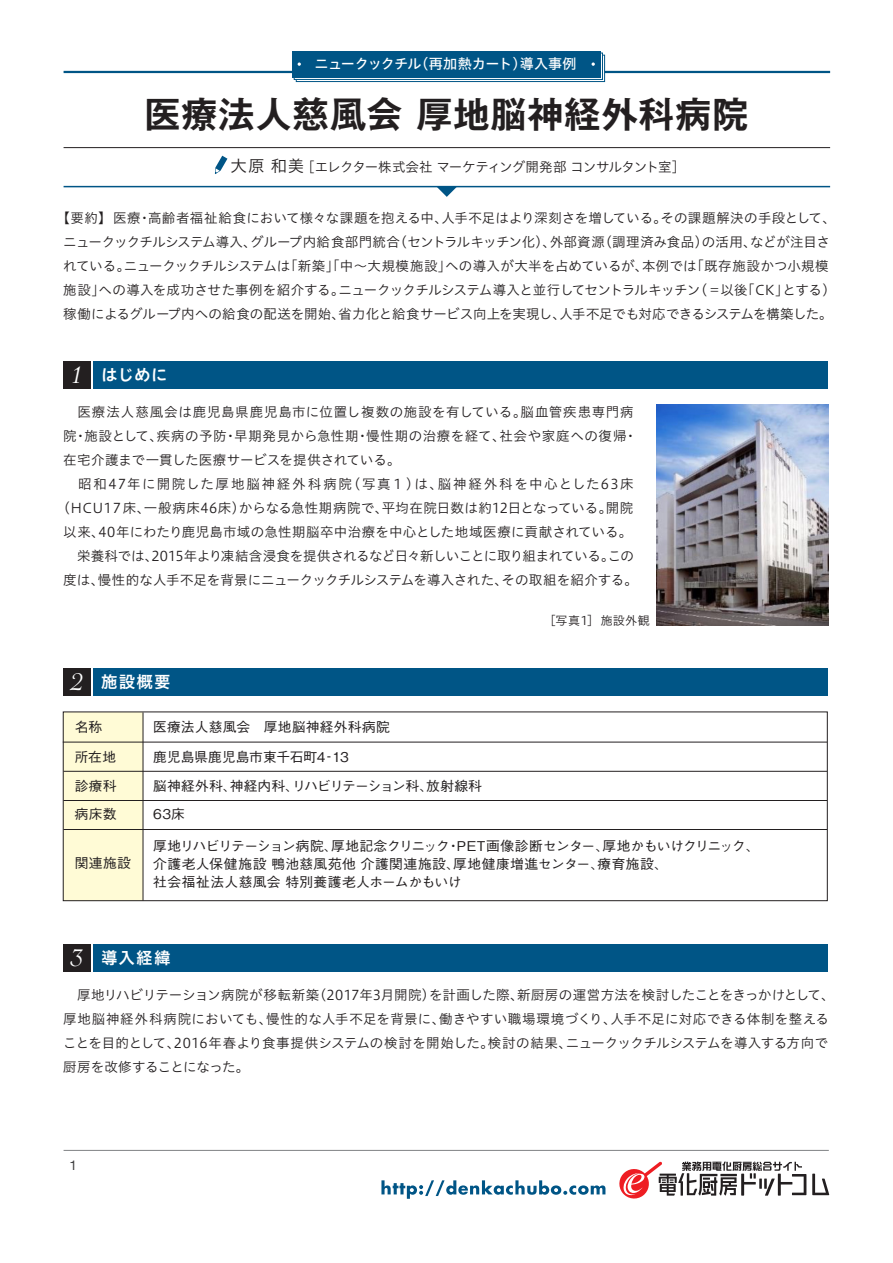
<style>
.page{position:relative;width:893px;height:1263px;background:#fff}
.page>*{position:absolute;margin:0;border:0;box-sizing:border-box;transform-origin:0 0}
.t1{font:42px "Savoye Let Plain";color:#fff}
.t2{font:700 36px "Gothic MB101 Pr 6 N De";letter-spacing:.03em;color:#231f20}
.t3{font:16.5px "Hiragino UD Sans Std W6";letter-spacing:.07em;color:#fff}
.t4{font:14.1px "Hiragino UD Sans Std W5";letter-spacing:-.025em;color:#fff}
.t5{font:13.5px/24px "Hiragino UD Sans Std W3";letter-spacing:.005em;color:#231f20;text-align:center}
.t6{font:500 13.5px/18px "Gothic BBB Pro";letter-spacing:.01em;color:#231f20}
.t7{font:13.5px/24px "Hiragino UD Sans Std W3";letter-spacing:.035em;color:#231f20}
.t8{font:13.5px "Hiragino UD Sans Std W3";letter-spacing:-.035em;color:#231f20}
.t9{font:500 13.5px/29px "Gothic BBB Pro";letter-spacing:-.01em;color:#231f20}
.t10{font:13.5px "Hiragino UD Sans Std W3";letter-spacing:.125em;color:#231f20}
.t11{font:13.5px "Hiragino UD Sans Std W3";letter-spacing:-.05em;color:#231f20}
.t12{font:13.5px "Helvetica Neue";color:#3e3e3f}
.t13{font:12px "Hiragino UD Sans Std W3";letter-spacing:.035em;color:#231f20}
.s1{font-size:16.5px}
</style>
<div class="page">
<hr style="left:64px;top:71px;width:766px;height:2px;background:#005586">
<hr style="left:64px;top:1150px;width:765px;height:1px;background:#808285">
<hr style="left:64px;top:147px;width:766px;height:1px;background:#231f20">
<svg style="left:812px;top:1173px;width:17px;height:22px"></svg>
<svg style="left:619px;top:1161px;width:187px;height:38px"></svg>
<svg style="left:381px;top:1180px;width:224px;height:19px"></svg>
<hr style="left:64px;top:186px;width:766px;height:1px;background:#005586">
<svg style="left:437px;top:187px;width:20px;height:10px"></svg>
<svg style="left:215px;top:156px;width:12px;height:18px"></svg>
<div style="left:93px;top:361px;width:734px;height:28px;background:#005586"></div>
<div style="left:63px;top:361px;width:28px;height:28px;background:#231f20"></div>
<div style="left:93px;top:944px;width:734px;height:28px;background:#005586"></div>
<div style="left:63px;top:944px;width:28px;height:28px;background:#231f20"></div>
<div style="left:93px;top:668px;width:734px;height:28px;background:#005586"></div>
<div style="left:63px;top:668px;width:28px;height:28px;background:#231f20"></div>
<div style="left:292px;top:51px;width:308px;height:26px;background:#005586"></div>
<svg style="left:295px;top:54px;width:310px;height:28px"></svg>
<img style="left:657px;top:405px;width:171px;height:221px">
<div style="left:63px;top:712px;width:80px;height:189px;background:#fffbd6"></div>
<hr style="left:63px;top:742px;width:764px;height:1px;background:#231f20">
<hr style="left:143px;top:712px;width:1px;height:189px;background:#231f20">
<div style="left:63px;top:711px;width:765px;height:190px;border:1px solid #231f20"></div>
<hr style="left:63px;top:771px;width:764px;height:1px;background:#231f20">
<hr style="left:63px;top:800px;width:764px;height:1px;background:#231f20">
<hr style="left:63px;top:829px;width:764px;height:1px;background:#231f20">
<p class="t4" style="left:314px;top:53px;width:264px">ニュークックチル（再加熱カート）導入事例</p>
<h2 class="t2" style="left:145px;top:85px;width:605px">医療法人慈風会 厚地脳神経外科病院</h2>
<p class="t11" style="left:230px;top:157px;width:456px"><span class="s1">大原 和美</span>［エレクター株式会社 マーケティング開発部 コンサルタント室］</p>
<p class="t5" style="left:57px;top:205px;width:781px">【要約】 医療・高齢者福祉給食において様々な課題を抱える中、人手不足はより深刻さを増している。その課題解決の手段として、ニュークックチルシステム導入、グループ内給食部門統合（セントラルキッチン化）、外部資源（調理済み食品）の活用、などが注目されている。ニュークックチルシステムは「新築」「中～大規模施設」への導入が大半を占めているが、本例では「既存施設かつ小規模施設」への導入を成功させた事例を紹介する。ニュークックチルシステム導入と並行してセントラルキッチン（＝以後「CK」とする）稼働によるグループ内への給食の配送を開始、省力化と給食サービス向上を実現し、人手不足でも対応できるシステムを構築した。</p>
<h1 class="t1" style="left:74px;top:342px;width:10px">1</h1>
<p class="t3" style="left:101px;top:362px;width:68px">はじめに</p>
<p class="t7" style="left:63px;top:399px;width:575px">　医療法人慈風会は鹿児島県鹿児島市に位置し複数の施設を有している。脳血管疾患専門病院・施設として、疾病の予防・早期発見から急性期・慢性期の治療を経て、社会や家庭への復帰・在宅介護まで一貫した医療サービスを提供されている。</p>
<p class="t10" style="left:78px;top:473px;width:557px">昭和47年に開院した厚地脳神経外科病院（写真１）は、脳神経外科を中心とした63床</p>
<p class="t5" style="left:56px;top:495px;width:578px">（HCU1７床、一般病床46床）からなる急性期病院で、平均在院日数は約12日となっている。開院</p>
<p class="t5" style="left:63px;top:519px;width:571px">以来、40年にわたり鹿児島市域の急性期脳卒中治療を中心とした地域医療に貢献されている。</p>
<p class="t8" style="left:77px;top:545px;width:558px">栄養科では、2015年より凍結含浸食を提供されるなど日々新しいことに取り組まれている。この</p>
<p class="t5" style="left:63px;top:567px;width:576px">度は、慢性的な人手不足を背景にニュークックチルシステムを導入された、その取組を紹介する。</p>
<h1 class="t1" style="left:72px;top:649px;width:14px">2</h1>
<p class="t3" style="left:101px;top:669px;width:71px">施設概要</p>
<p class="t6" style="left:75px;top:716px;width:29px">名称</p>
<p class="t6" style="left:153px;top:716px;width:238px">医療法人慈風会　厚地脳神経外科病院</p>
<p class="t13" style="left:550px;top:611px;width:101px">[写真1] 施設外観</p>
<p class="t6" style="left:75px;top:740px;width:43px;line-height:29px">所在地診療科</p>
<p class="t9" style="left:153px;top:740px;width:330px">鹿児島県鹿児島市東千石町4‐13<br>脳神経外科、神経内科、リハビリテーション科、放射線科</p>
<p class="t6" style="left:75px;top:803px;width:43px">病床数</p>
<p class="t6" style="left:153px;top:803px;width:33px">63床</p>
<p class="t6" style="left:75px;top:852px;width:58px">関連施設</p>
<p class="t6" style="left:153px;top:835px;width:608px">厚地リハビリテーション病院、厚地記念クリニック・PET画像診断センター、厚地かもいけクリニック、介護老人保健施設 鴨池慈風苑他 介護関連施設、厚地健康増進センター、療育施設、<br>社会福祉法人慈風会 特別養護老人ホームかもいけ</p>
<h1 class="t1" style="left:72px;top:926px;width:14px">3</h1>
<p class="t3" style="left:101px;top:945px;width:71px">導入経緯</p>
<p class="t5" style="left:63px;top:982px;width:773px;text-align:left">　厚地リハビリテーション病院が移転新築（2017年3月開院）を計画した際、新厨房の運営方法を検討したことをきっかけとして、厚地脳神経外科病院においても、慢性的な人手不足を背景に、働きやすい職場環境づくり、人手不足に対応できる体制を整えることを目的として、2016年春より食事提供システムの検討を開始した。検討の結果、ニュークックチルシステムを導入する方向で厨房を改修することになった。</p>
<p class="t12" style="left:69px;top:1155px;width:9px">1</p>
</div>
